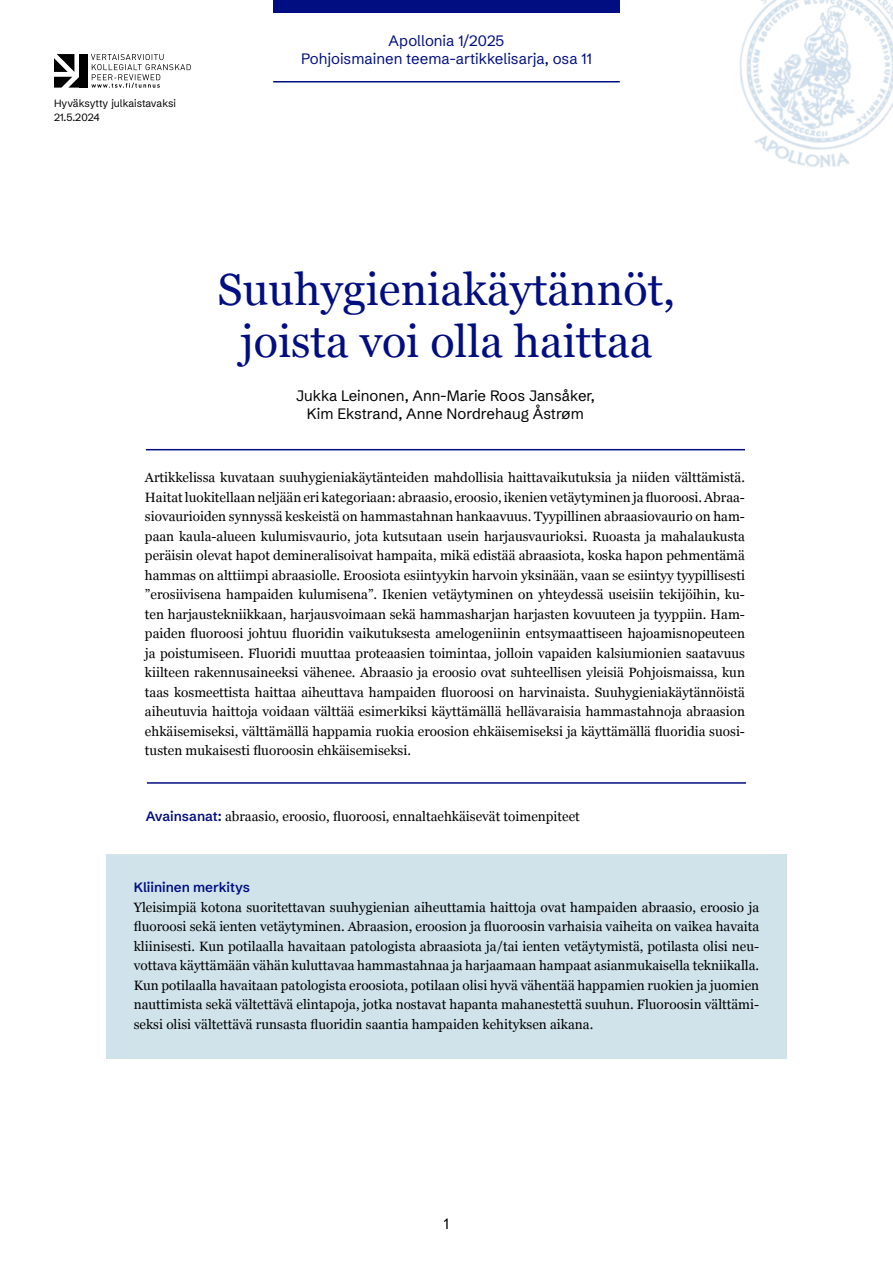
<style>
.page{position:relative;width:893px;height:1263px;background:#fff}
.page>*{position:absolute;margin:0;border:0;box-sizing:border-box;transform-origin:0 0}
.t1{font:45px/52.5px "Georgia";color:#000e81;text-align:center}
.t2{font:15px/18px "Schibsted Grotesk";color:#000;text-align:center}
.t3{font:15px/18px "Schibsted Grotesk";color:#000e81;text-align:center}
.t4{font:13.5px/19.5px "Georgia";color:#000;text-align:justify}
.t5{font:600 13.5px "Schibsted Grotesk";letter-spacing:-.005em;color:#000e81}
.t6{font:10.5px/13.5px "Schibsted Grotesk";color:#000}
.s1{font-family:"Schibsted Grotesk";font-weight:600;color:#000e81}
</style>
<div class="page">
<div style="left:273px;top:0;width:347px;height:12px;background:#000e81"></div>
<hr style="left:273px;top:81px;width:347px;height:2px;background:#000e81">
<img style="left:739px;top:0;width:154px;height:168px">
<hr style="left:146px;top:449px;width:599px;height:1px;background:#000e81">
<hr style="left:147px;top:782px;width:599px;height:2px;background:#000e81">
<div style="left:106px;top:854px;width:681px;height:205px;background:#d0e3eb"></div>
<svg style="left:54px;top:54px;width:25px;height:34px"></svg>
<div style="left:79px;top:54px;width:9px;height:34px;background:#000"></div>
<svg style="left:91px;top:54px;width:100px;height:34px"></svg>
<p class="t6" style="left:54px;top:96px;width:123px">Hyväksytty julkaistavaksi<br>21.5.2024</p>
<p class="t3" style="left:301px;top:30px;width:292px">Apollonia 1/2025<br>Pohjoismainen teema-artikkelisarja, osa 11</p>
<h1 class="t1" style="left:218px;top:261px;width:459px">Suuhygieniakäytännöt, joista voi olla haittaa</h1>
<p class="t2" style="left:296px;top:385px;width:300px">Jukka Leinonen, Ann-Marie Roos Jansåker,<br>Kim Ekstrand, Anne Nordrehaug Åstrøm</p>
<p class="t4" style="left:145px;top:467px;width:602px">Artikkelissa kuvataan suuhygieniakäytänteiden mahdollisia haittavaikutuksia ja niiden välttämistä.<br>Haitat luokitellaan neljään eri kategoriaan: abraasio, eroosio, ikenien vetäytyminen ja fluoroosi. Abraa&shy;siovaurioiden synnyssä keskeistä on hammastahnan hankaavuus. Tyypillinen abraasiovaurio on ham&shy;paan kaula-alueen kulumisvaurio, jota kutsutaan usein harjausvaurioksi. Ruoasta ja mahalaukusta peräisin olevat hapot demineralisoivat hampaita, mikä edistää abraasiota, koska hapon pehmentämä hammas on alttiimpi abraasiolle. Eroosiota esiintyykin harvoin yksinään, vaan se esiintyy tyypillisesti ”erosiivisena hampaiden kulumisena”. Ikenien vetäytyminen on yhteydessä useisiin tekijöihin, ku&shy;ten harjaustekniikkaan, harjausvoimaan sekä hammasharjan harjasten kovuuteen ja tyyppiin. Ham&shy;paiden fluoroosi johtuu fluoridin vaikutuksesta amelogeniinin entsymaattiseen hajoamisnopeuteen ja poistumiseen. Fluoridi muuttaa proteaasien toimintaa, jolloin vapaiden kalsiumionien saatavuus kiilteen rakennusaineeksi vähenee. Abraasio ja eroosio ovat suhteellisen yleisiä Pohjoismaissa, kun taas kosmeettista haittaa aiheuttava hampaiden fluoroosi on harvinaista. Suuhygieniakäytännöistä aiheutuvia haittoja voidaan välttää esimerkiksi käyttämällä hellävaraisia hammastahnoja abraasion ehkäisemiseksi, välttämällä happamia ruokia eroosion ehkäisemiseksi ja käyttämällä fluoridia suosi&shy;tusten mukaisesti fluoroosin ehkäisemiseksi.</p>
<p class="t4" style="left:146px;top:806px;width:436px"><span class="s1">Avainsanat:</span> abraasio, eroosio, fluoroosi, ennaltaehkäisevät toimenpiteet</p>
<p class="t5" style="left:134px;top:876px;width:118px">Kliininen merkitys</p>
<p class="t4" style="left:134px;top:897px;width:627px">Yleisimpiä kotona suoritettavan suuhygienian aiheuttamia haittoja ovat hampaiden abraasio, eroosio ja fluoroosi sekä ienten vetäytyminen. Abraasion, eroosion ja fluoroosin varhaisia vaiheita on vaikea havaita kliinisesti. Kun potilaalla havaitaan patologista abraasiota ja/tai ienten vetäytymistä, potilasta olisi neu&shy;vottava käyttämään vähän kuluttavaa hammastahnaa ja harjaamaan hampaat asianmukaisella tekniikalla.<br>Kun potilaalla havaitaan patologista eroosiota, potilaan olisi hyvä vähentää happamien ruokien ja juomien nauttimista sekä vältettävä elintapoja, jotka nostavat hapanta mahanestettä suuhun. Fluoroosin välttämi&shy;seksi olisi vältettävä runsasta fluoridin saantia hampaiden kehityksen aikana.</p>
<p class="t2" style="left:444px;top:1212px;width:7px">1</p>
</div>
